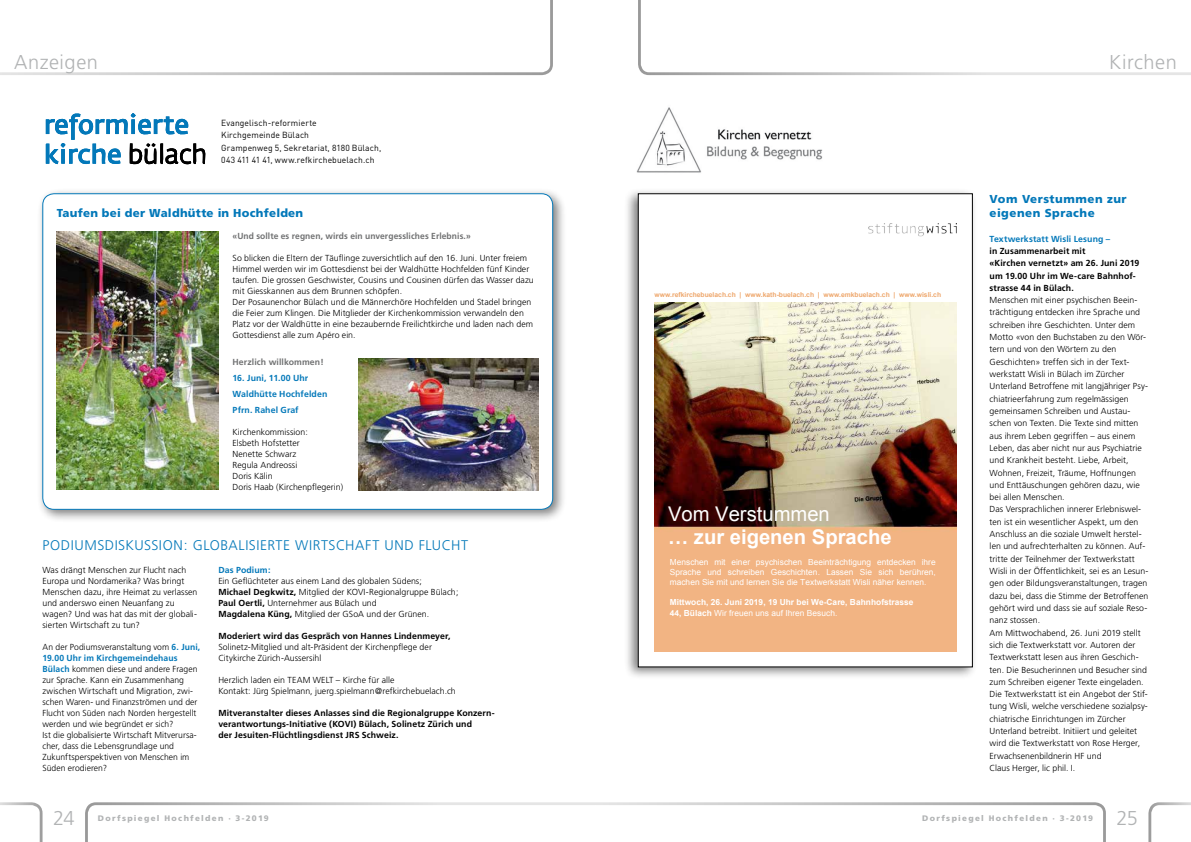
<style>
.page{position:relative;width:1191px;height:842px;background:#fff}
.page>*{position:absolute;margin:0;border:0;box-sizing:border-box;transform-origin:0 0}
.t1{font:700 20.2px "Arial";color:#fff}
.t2{font:20.2px "Arial";color:#fff}
.t3{font:300 20px "Frutiger";letter-spacing:.025em;color:#b1b3b4}
.t4{font:300 20px "Frutiger CE";color:#b1b3b4}
.t5{font:300 14px "Frutiger";letter-spacing:.04em;color:#0378b9}
.t6{font:900 11.5px/14.3px "Frutiger";letter-spacing:.025em;color:#0378b9}
.t7{font:300 8.8px/12.3px "Frutiger";letter-spacing:.005em;color:#000}
.t8{font:700 8.8px/12.3px "Frutiger";letter-spacing:.01em;color:#000}
.t9{font:8.8px/12.5px "DINOT";letter-spacing:.01em;color:#000}
.t10{font:700 8.8px/16px "Frutiger";letter-spacing:.01em;color:#0378b9}
.t11{font:700 8.8px "Frutiger";letter-spacing:.01em;color:#707172}
.t12{font:8.4px/10.2px "Arial";letter-spacing:.005em;color:#fff;text-align:justify}
.t13{font:700 8.4px/10.5px "Arial";letter-spacing:.005em;color:#fff}
.t14{font:900 8px "Frutiger";letter-spacing:.165em;color:#b1b3b4}
.t15{font:700 6.7px "Arial";color:#eea76c}
.s1{font-weight:700;color:#0378b9}
.s2{font-weight:700}
.s3{font-weight:400}
</style>
<div class="page">
<svg style="left:638px;top:0;width:553px;height:75px"></svg>
<svg style="left:0;top:802px;width:43px;height:40px"></svg>
<svg style="left:85px;top:802px;width:1021px;height:40px"></svg>
<svg style="left:1148px;top:802px;width:43px;height:40px"></svg>
<svg style="left:0;top:0;width:553px;height:75px"></svg>
<div style="left:624px;top:187px;width:353px;height:493px;background:#000;opacity:.5"></div>
<div style="left:638px;top:193px;width:334px;height:474px;background:#fff"></div>
<svg style="left:46px;top:113px;width:160px;height:52px"></svg>
<img style="left:868px;top:223px;width:88px;height:14px">
<img style="left:654px;top:302px;width:302px;height:349px">
<div style="left:37px;top:188px;width:529px;height:335px;background:#000;opacity:.5"></div>
<div style="left:43px;top:194px;width:510px;height:315px;background:#fff;border-radius:11px"></div>
<img style="left:358px;top:358px;width:181px;height:132px">
<img style="left:57px;top:232px;width:161px;height:258px">
<img style="left:636px;top:107px;width:187px;height:66px">
<h2 class="t3" style="left:14px;top:51px;width:85px">Anzeigen</h2>
<h2 class="t3" style="left:1109px;top:51px;width:69px">Kirchen</h2>
<p class="t9" style="left:221px;top:116px;width:161px">Evangelisch-reformierte<br>Kirchgemeinde Bülach<br>Grampenweg 5, Sekretariat, 8180 Bülach,<br>043 411 41 41, www.refkirchebuelach.ch</p>
<h3 class="t6" style="left:57px;top:206px;width:248px">Taufen bei der Waldhütte in Hochfelden</h3>
<p class="t11" style="left:232px;top:231px;width:240px">«Und sollte es regnen, wirds ein unvergessliches Erlebnis.»</p>
<p class="t7" style="left:232px;top:253px;width:303px;line-height:11px">So blicken die Eltern der Täuflinge zuversichtlich auf den 16. Juni. Unter freiem Himmel werden wir im Gottesdienst bei der Waldhütte Hochfelden fünf Kinder taufen. Die grossen Geschwister, Cousins und Cousinen dürfen das Wasser dazu mit Giesskannen aus dem Brunnen schöpfen.<br>Der Posaunenchor Bülach und die Männerchöre Hochfelden und Stadel bringen die Feier zum Klingen. Die Mitglieder der Kirchenkommission verwandeln den Platz vor der Waldhütte in eine bezaubernde Freilichtkirche und laden nach dem Gottesdienst alle zum Apéro ein.</p>
<p class="t11" style="left:232px;top:357px;width:93px">Herzlich willkommen!</p>
<p class="t10" style="left:232px;top:370px;width:96px">16. Juni, 11.00 Uhr<br>Waldhütte Hochfelden<br>Pfrn. Rahel Graf</p>
<p class="t7" style="left:232px;top:427px;width:112px;line-height:11px">Kirchenkommission:<br>Elsbeth Hofstetter<br>Nenette Schwarz<br>Regula Andreossi<br>Doris Kälin<br>Doris Haab (Kirchenpflegerin)</p>
<h3 class="t5" style="left:43px;top:538px;width:427px">PODIUMSDISKUSSION: GLOBALISIERTE WIRTSCHAFT UND FLUCHT</h3>
<p class="t7" style="left:43px;top:564px;width:156px;line-height:11px">Was drängt Menschen zur Flucht nach Europa und Nordamerika? Was bringt Menschen dazu, ihre Heimat zu verlassen und anderswo einen Neuanfang zu wagen? Und was hat das mit der globali&shy;sierten Wirtschaft zu tun?</p>
<p class="t7" style="left:43px;top:641px;width:159px;line-height:11px">An der Podiumsveranstaltung vom <span class="s1">6. Juni, 19.00 Uhr im Kirchgemeindehaus Bülach</span> kommen diese und andere Fragen zur Sprache. Kann ein Zusammenhang zwischen Wirtschaft und Migration, zwi&shy;schen Waren- und Finanzströmen und der Flucht von Süden nach Norden hergestellt werden und wie begründet er sich?<br>Ist die globalisierte Wirtschaft Mitverursa&shy;cher, dass die Lebensgrundlage und Zukunftsperspektiven von Menschen im Süden erodieren?</p>
<p class="t10" style="left:218px;top:562px;width:54px">Das Podium:</p>
<p class="t7" style="left:218px;top:575px;width:241px;line-height:11px">Ein Geflüchteter aus einem Land des globalen Südens;<br><span class="s2">Michael Degkwitz,</span> Mitglied der KOVI-Regionalgruppe Bülach; <span class="s2">Paul Oertli,</span> Unternehmer aus Bülach und<br><span class="s2">Magdalena Küng,</span> Mitglied der GSoA und der Grünen.</p>
<p class="t8" style="left:218px;top:630px;width:234px">Moderiert wird das Gespräch von Hannes Lindenmeyer,</p>
<p class="t7" style="left:218px;top:641px;width:215px;line-height:11px">Solinetz-Mitglied und alt-Präsident der Kirchenpflege der<br>Citykirche Zürich-Aussersihl</p>
<p class="t7" style="left:218px;top:674px;width:239px;line-height:11px">Herzlich laden ein TEAM WELT – Kirche für alle<br>Kontakt: Jürg Spielmann, juerg.spielmann@refkirchebuelach.ch</p>
<p class="t8" style="left:218px;top:707px;width:278px;line-height:11px">Mitveranstalter dieses Anlasses sind die Regionalgruppe Konzern&shy;verantwortungs-Initiative (KOVI) Bülach, Solinetz Zürich und<br>der Jesuiten-Flüchtlingsdienst JRS Schweiz.</p>
<p class="t15" style="left:654px;top:291px;width:288px">www.refkirchebuelach.ch | www.kath-buelach.ch | www.emkbuelach.ch | www.wisli.ch</p>
<h1 class="t2" style="left:668px;top:500px;width:163px">Vom Verstummen</h1>
<h1 class="t1" style="left:668px;top:524px;width:225px">… zur eigenen Sprache</h1>
<p class="t12" style="left:670px;top:557px;width:268px">Menschen mit einer psychischen Beeinträchtigung entdecken ihre Sprache und schreiben Geschichten. Lassen Sie sich berühren, machen Sie mit und lernen Sie die Textwerkstatt Wisli näher kennen.</p>
<p class="t13" style="left:670px;top:597px;width:245px">Mittwoch, 26. Juni 2019, 19 Uhr bei We-Care, Bahnhofstrasse<br>44, Bülach <span class="s3">Wir freuen uns auf Ihren Besuch.</span></p>
<h3 class="t6" style="left:989px;top:191px;width:139px">Vom Verstummen zur eigenen Sprache</h3>
<p class="t10" style="left:989px;top:231px;width:122px">Textwerkstatt Wisli Lesung –</p>
<p class="t8" style="left:989px;top:245px;width:151px">in Zusammenarbeit mit<br>«Kirchen vernetzt» am 26. Juni 2019 um 19.00 Uhr im We-care Bahnhof&shy;strasse 44 in Bülach.</p>
<p class="t7" style="left:989px;top:294px;width:160px">Menschen mit einer psychischen Beein&shy;trächtigung entdecken ihre Sprache und schreiben ihre Geschichten. Unter dem Motto «von den Buchstaben zu den Wör&shy;tern und von den Wörtern zu den Geschichten» treffen sich in der Text&shy;werkstatt Wisli in Bülach im Zürcher Unterland Betroffene mit langjähriger Psy&shy;chiatrieerfahrung zum regelmässigen gemeinsamen Schreiben und Austau&shy;schen von Texten. Die Texte sind mitten aus ihrem Leben gegriffen – aus einem Leben, das aber nicht nur aus Psychiatrie und Krankheit besteht. Liebe, Arbeit, Wohnen, Freizeit, Träume, Hoffnungen und Enttäuschungen gehören dazu, wie bei allen Menschen.<br>Das Versprachlichen innerer Erlebniswel&shy;ten ist ein wesentlicher Aspekt, um den Anschluss an die soziale Umwelt herstel&shy;len und aufrechterhalten zu können. Auf&shy;tritte der Teilnehmer der Textwerkstatt Wisli in der Öffentlichkeit, sei es an Lesun&shy;gen oder Bildungsveranstaltungen, tragen dazu bei, dass die Stimme der Betroffenen gehört wird und dass sie auf soziale Reso&shy;nanz stossen.<br>Am Mittwochabend, 26. Juni 2019 stellt sich die Textwerkstatt vor. Autoren der Textwerkstatt lesen aus ihren Geschich&shy;ten. Die Besucherinnen und Besucher sind zum Schreiben eigener Texte eingeladen.<br>Die Textwerkstatt ist ein Angebot der Stif&shy;tung Wisli, welche verschiedene sozialpsy&shy;chiatrische Einrichtungen im Zürcher Unterland betreibt. Initiiert und geleitet wird die Textwerkstatt von Rose Herger, Erwachsenenbildnerin HF und<br>Claus Herger, lic phil. I.</p>
<h2 class="t4" style="left:53px;top:807px;width:23px">24</h2>
<p class="t14" style="left:98px;top:813px;width:172px">Dorfspiegel Hochfelden · 3-2019</p>
<p class="t14" style="left:922px;top:813px;width:172px">Dorfspiegel Hochfelden · 3-2019</p>
<h2 class="t4" style="left:1116px;top:807px;width:23px">25</h2>
</div>
